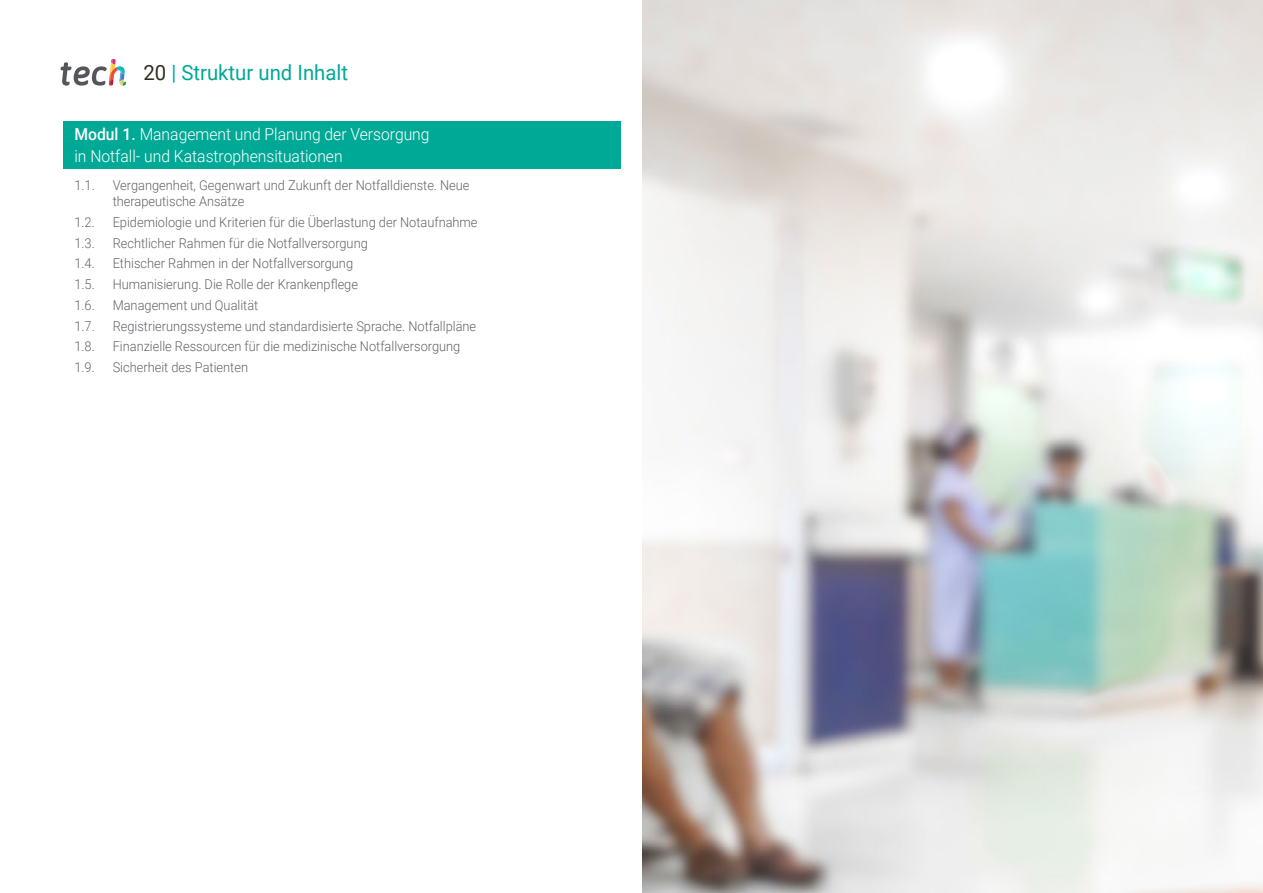
<style>
.page{position:relative;width:1263px;height:893px;background:#fff}
.page>*{position:absolute;margin:0;border:0;box-sizing:border-box;transform-origin:0 0}
.t1{font:21px "Roboto";color:#00a996}
.t2{font:300 16.5px/22.5px "Roboto";color:#fff;scale:.95 1}
.t3{font:300 13.5px/16.5px "Roboto";color:#61646a;scale:.95 1}
.s1{color:#312e20}
.s2{font-weight:500}
</style>
<div class="page">
<div style="left:63px;top:121px;width:558px;height:48px;background:#00a996"></div>
<svg style="left:61px;top:59px;width:65px;height:27px"></svg>
<img style="left:642px;top:0;width:621px;height:893px">
<h1 class="t1" style="left:144px;top:57px;width:206px"><span class="s1">20</span> | Struktur und Inhalt</h1>
<p class="t2" style="left:74px;top:122px;width:375px"><span class="s2">Modul 1.</span> Management und Planung der Versorgung in Notfall- und Katastrophensituationen</p>
<p class="t3" style="left:74px;top:176px;width:23px">1.1.</p>
<p class="t3" style="left:113px;top:176px;width:377px">Vergangenheit, Gegenwart und Zukunft der Notfalldienste. Neue therapeutische Ansätze</p>
<p class="t3" style="left:74px;top:213px;width:23px">1.2.</p>
<p class="t3" style="left:113px;top:213px;width:386px">Epidemiologie und Kriterien für die Überlastung der Notaufnahme</p>
<p class="t3" style="left:74px;top:234px;width:23px">1.3.</p>
<p class="t3" style="left:113px;top:234px;width:270px">Rechtlicher Rahmen für die Notfallversorgung</p>
<p class="t3" style="left:74px;top:255px;width:23px">1.4.</p>
<p class="t3" style="left:113px;top:255px;width:255px">Ethischer Rahmen in der Notfallversorgung</p>
<p class="t3" style="left:74px;top:276px;width:23px">1.5.</p>
<p class="t3" style="left:113px;top:276px;width:260px">Humanisierung. Die Rolle der Krankenpflege</p>
<p class="t3" style="left:74px;top:296px;width:23px">1.6.</p>
<p class="t3" style="left:113px;top:296px;width:155px">Management und Qualität</p>
<p class="t3" style="left:74px;top:317px;width:23px">1.7.</p>
<p class="t3" style="left:113px;top:317px;width:384px">Registrierungssysteme und standardisierte Sprache. Notfallpläne</p>
<p class="t3" style="left:74px;top:338px;width:23px">1.8.</p>
<p class="t3" style="left:113px;top:338px;width:367px">Finanzielle Ressourcen für die medizinische Notfallversorgung</p>
<p class="t3" style="left:74px;top:359px;width:23px">1.9.</p>
<p class="t3" style="left:113px;top:359px;width:144px">Sicherheit des Patienten</p>
</div>
